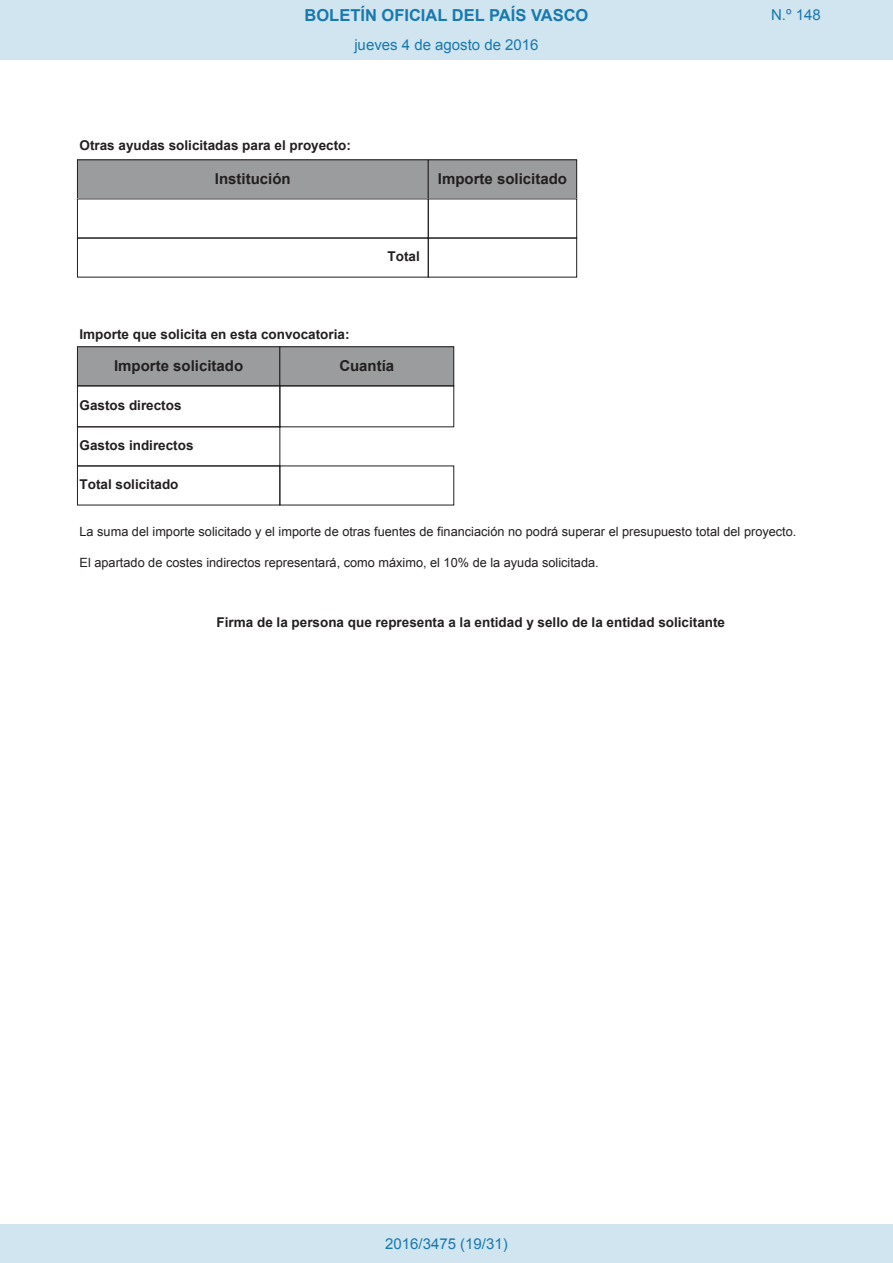
<style>
.page{position:relative;width:893px;height:1263px;background:#fff}
.page>*{position:absolute;margin:0;border:0;box-sizing:border-box;transform-origin:0 0}
.t1{font:700 16.5px "Arial";color:#1879ad}
.t2{font:700 15px "Arial";color:#231f20}
.Paginacion_Centro{font:15px "Arial";color:#1879ad}
.t3{font:700 13.5px "Arial";color:#231f20}
.t4{font:12.75px "Arial";color:#231f20}
</style>
<div class="page">
<div style="left:77px;top:160px;width:351px;height:39px;background:#9a9c9e"></div>
<div style="left:77px;top:159px;width:352px;height:40px;border:1px solid #231f20"></div>
<div style="left:428px;top:160px;width:149px;height:39px;background:#9a9c9e"></div>
<div style="left:428px;top:159px;width:149px;height:40px;border:1px solid #231f20"></div>
<svg style="left:77px;top:198px;width:500px;height:80px"></svg>
<div style="left:428px;top:238px;width:149px;height:39px;border:1px solid #231f20"></div>
<div style="left:77px;top:347px;width:203px;height:39px;background:#9a9c9e"></div>
<div style="left:77px;top:346px;width:203px;height:40px;border:1px solid #231f20"></div>
<div style="left:280px;top:347px;width:174px;height:39px;background:#9a9c9e"></div>
<div style="left:279px;top:346px;width:175px;height:40px;border:1px solid #231f20"></div>
<svg style="left:77px;top:385px;width:377px;height:81px"></svg>
<div style="left:0;top:0;width:893px;height:60px;background:#d0e5f0"></div>
<div style="left:0;top:1225px;width:893px;height:38px;background:#d0e5f0"></div>
<p class="t1" style="left:305px;top:4px;width:285px">BOLETÍN OFICIAL DEL PAÍS VASCO</p>
<p class="Paginacion_Centro" style="left:771px;top:5px;width:51px">N.º 148</p>
<p class="Paginacion_Centro" style="left:354px;top:35px;width:186px">jueves 4 de agosto de 2016</p>
<p class="t3" style="left:80px;top:137px;width:273px">Otras ayudas solicitadas para el proyecto:</p>
<p class="t2" style="left:215px;top:168px;width:77px">Institución</p>
<p class="t2" style="left:438px;top:168px;width:131px">Importe solicitado</p>
<p class="t3" style="left:388px;top:248px;width:34px">Total</p>
<p class="t3" style="left:80px;top:325px;width:271px">Importe que solicita en esta convocatoria:</p>
<p class="t2" style="left:114px;top:355px;width:131px">Importe solicitado</p>
<p class="t2" style="left:339px;top:355px;width:56px">Cuantía</p>
<p class="t3" style="left:80px;top:396px;width:103px">Gastos directos</p>
<p class="t3" style="left:80px;top:436px;width:115px">Gastos indirectos</p>
<p class="t3" style="left:80px;top:476px;width:100px">Total solicitado</p>
<p class="t4" style="left:80px;top:523px;width:718px">La suma del importe solicitado y el importe de otras fuentes de financiación no podrá superar el presupuesto total del proyecto.</p>
<p class="t4" style="left:80px;top:554px;width:521px">El apartado de costes indirectos representará, como máximo, el 10% de la ayuda solicitada.</p>
<p class="t3" style="left:217px;top:614px;width:510px">Firma de la persona que representa a la entidad y sello de la entidad solicitante</p>
<p class="Paginacion_Centro" style="left:385px;top:1234px;width:124px">2016/3475 (19/31)</p>
</div>
